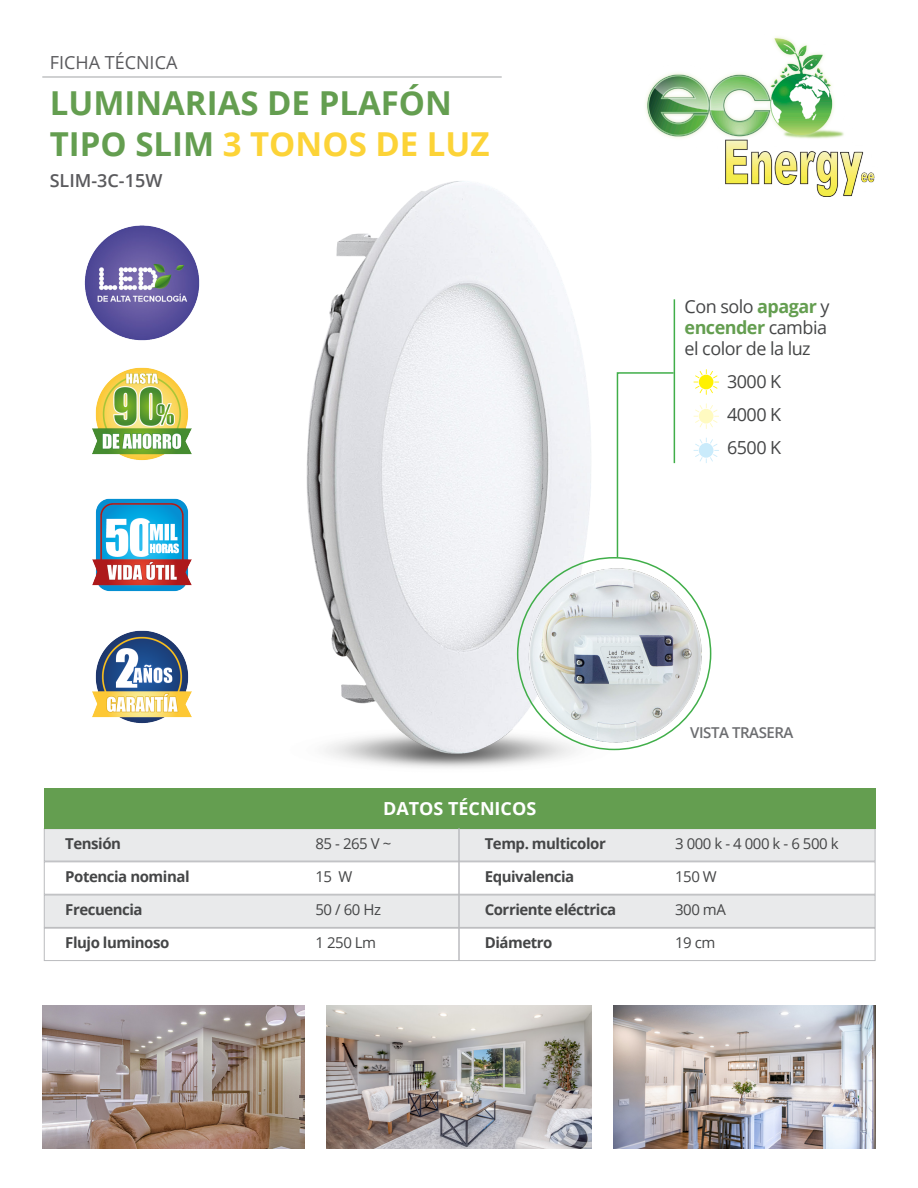
<style>
.page{position:relative;width:918px;height:1188px;background:#fff}
.page>*{position:absolute;margin:0;border:0;box-sizing:border-box;transform-origin:0 0}
.t1{font:700 33px "Open Sans";color:#fcd337}
.t2{font:700 33px "Open Sans";color:#649e50}
.t3{font:18px/21px "Open Sans";letter-spacing:-.03em;color:#454647}
.t4{font:700 18px "Open Sans";color:#fff}
.t5{font:18px "Open Sans";color:#5a5a5d}
.t6{font:600 18px "Open Sans";color:#5a5a5d}
.t7{font:700 15px "Open Sans";letter-spacing:-.03em;color:#454647}
.t8{font:15px "Open Sans";letter-spacing:-.03em;color:#454647}
.t9{font:600 15px "Open Sans";letter-spacing:-.03em;color:#6c6d70}
.s1{color:#649e50}
.s2{font-weight:700;color:#649e50}
</style>
<div class="page">
<img style="left:306px;top:181px;width:401px;height:587px">
<hr style="left:42px;top:77px;width:460px;height:1px;background:#a1a3a6">
<img style="left:644px;top:37px;width:231px;height:160px">
<img style="left:93px;top:498px;width:99px;height:94px">
<img style="left:84px;top:225px;width:116px;height:116px">
<img style="left:93px;top:367px;width:99px;height:94px">
<img style="left:43px;top:1006px;width:261px;height:142px">
<img style="left:614px;top:1006px;width:261px;height:142px">
<img style="left:326px;top:1006px;width:266px;height:142px">
<div style="left:44px;top:828px;width:831px;height:33px;background:#e9eaeb;border:1px solid #babbbe"></div>
<div style="left:44px;top:895px;width:831px;height:33px;background:#e9eaeb;border:1px solid #babbbe"></div>
<div style="left:44px;top:861px;width:831px;height:34px;border:1px solid #babbbe"></div>
<div style="left:44px;top:928px;width:831px;height:33px;border:1px solid #babbbe"></div>
<div style="left:44px;top:788px;width:831px;height:40px;background:#649e50"></div>
<hr style="left:458px;top:828px;width:2px;height:133px;background:#babbbe">
<img style="left:93px;top:630px;width:99px;height:94px">
<img style="left:508px;top:563px;width:204px;height:202px">
<svg style="left:616px;top:371px;width:59px;height:188px"></svg>
<hr style="left:674px;top:299px;width:1px;height:164px;background:#40ae49">
<svg style="left:694px;top:369px;width:25px;height:26px"></svg>
<svg style="left:694px;top:403px;width:25px;height:26px"></svg>
<svg style="left:694px;top:438px;width:25px;height:25px"></svg>
<p class="t5" style="left:50px;top:50px;width:129px">FICHA TÉCNICA</p>
<p class="t2" style="left:50px;top:80px;width:404px">LUMINARIAS DE PLAFÓN</p>
<p class="t1" style="left:50px;top:121px;width:441px"><span class="s1">TIPO SLIM</span> 3 TONOS DE LUZ</p>
<p class="t6" style="left:50px;top:168px;width:114px">SLIM-3C-15W</p>
<p class="t3" style="left:685px;top:296px;width:146px">Con solo <span class="s2">apagar</span> y <span class="s2">encender</span> cambia</p>
<p class="t3" style="left:685px;top:338px;width:128px">el color de la luz</p>
<p class="t3" style="left:727px;top:371px;width:56px">3000 K</p>
<p class="t3" style="left:727px;top:404px;width:56px">4000 K</p>
<p class="t3" style="left:727px;top:437px;width:56px">6500 K</p>
<p class="t7" style="left:65px;top:833px;width:57px">Tensión</p>
<p class="t7" style="left:65px;top:866px;width:126px">Potencia nominal</p>
<p class="t7" style="left:65px;top:899px;width:79px">Frecuencia</p>
<p class="t7" style="left:65px;top:932px;width:106px">Flujo luminoso</p>
<p class="t4" style="left:383px;top:796px;width:155px">DATOS TÉCNICOS</p>
<p class="t8" style="left:315px;top:834px;width:77px">85 - 265 V ~</p>
<p class="t8" style="left:315px;top:867px;width:39px">15 W</p>
<p class="t8" style="left:315px;top:900px;width:67px">50 / 60 Hz</p>
<p class="t8" style="left:315px;top:933px;width:62px">1 250 Lm</p>
<p class="t7" style="left:485px;top:833px;width:123px">Temp. multicolor</p>
<p class="t7" style="left:485px;top:866px;width:91px">Equivalencia</p>
<p class="t7" style="left:485px;top:899px;width:133px">Corriente eléctrica</p>
<p class="t7" style="left:485px;top:932px;width:69px">Diámetro</p>
<p class="t9" style="left:690px;top:722px;width:105px">VISTA TRASERA</p>
<p class="t8" style="left:675px;top:834px;width:165px">3 000 k - 4 000 k - 6 500 k</p>
<p class="t8" style="left:675px;top:867px;width:43px">150 W</p>
<p class="t8" style="left:675px;top:900px;width:52px">300 mA</p>
<p class="t8" style="left:675px;top:933px;width:42px">19 cm</p>
</div>
